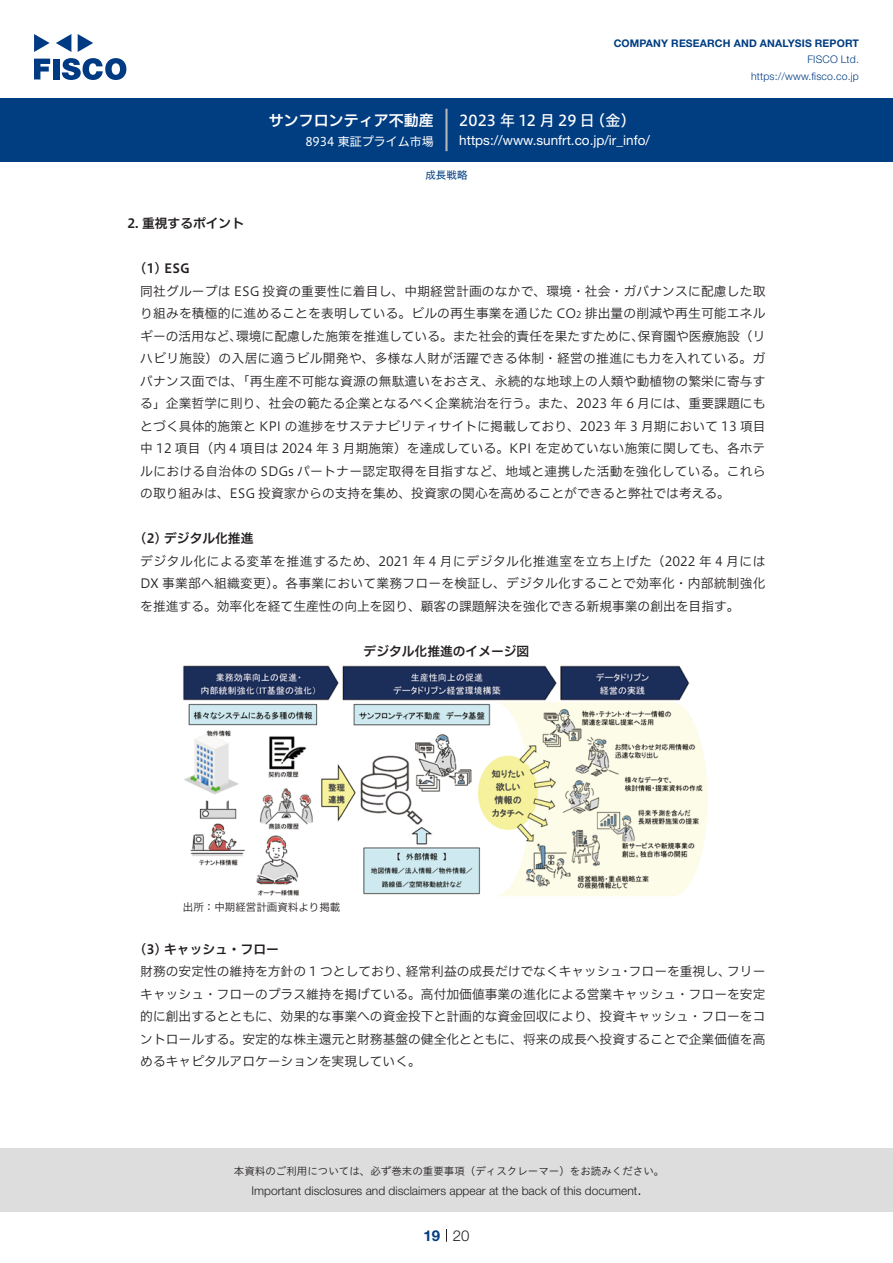
<style>
.page{position:relative;width:893px;height:1263px;background:#fff}
.page>*{position:absolute;margin:0;border:0;box-sizing:border-box;transform-origin:0 0}
.t1{font:15px "Hiragino UD Sans F Std N W5";letter-spacing:.01em;color:#fff}
.t2{font:15px "Hiragino UD Sans F Std N W6";color:#fff}
.t3{font:300 15px "Helvetica Neue LT Std";color:#231f20}
.t4{font:700 15px "Helvetica Neue LT Std";color:#003d81}
.t5{font:13.5px "Helvetica Neue LT Std";color:#fff}
.本文3mm{font:12.75px/22.5px "Hiragino UD Sans F Std N W3";color:#231f20}
.小タイトル3mm{font:12.75px "Hiragino UD Sans F Std N W6";color:#231f20}
.チャートタイトル{font:12.75px "Hiragino UD Sans F Std N W6";color:#231f20}
.小タイトル{font:12.75px "Hiragino UD Sans F Std N W6";color:#231f20}
.t6{font:300 12px "Helvetica Neue LT Std";color:#231f20}
.t7{font:12px "Hiragino UD Sans F Std N W4";color:#fff}
.t8{font:10.5px "Hiragino UD Sans Std W3";color:#231f20}
.t9{font:700 10.5px "Helvetica Neue LT Std";letter-spacing:.015em;color:#003d81}
.t10{font:300 10.5px/16.5px "Helvetica Neue LT Std";letter-spacing:.015em;color:#003d81;text-align:right}
.表組み基本スタイル{font:10.5px "Hiragino UD Sans F Std N W3";color:#231f20}
.ヘッダー{font:10.5px "Hiragino UD Sans F Std N W4";color:#003d81}
.本文3mm-2{font:8.85px "Hiragino UD Sans F Std N W3";color:#231f20}
</style>
<div class="page">
<div style="left:0;top:1148px;width:893px;height:64px;background:#ddd"></div>
<svg style="left:34px;top:59px;width:16px;height:20px"></svg>
<div style="left:53px;top:59px;width:6px;height:20px;background:#003a83"></div>
<svg style="left:62px;top:58px;width:64px;height:22px"></svg>
<svg style="left:34px;top:34px;width:16px;height:18px"></svg>
<svg style="left:78px;top:34px;width:15px;height:18px"></svg>
<svg style="left:56px;top:34px;width:15px;height:18px"></svg>
<div style="left:0;top:98px;width:893px;height:64px;background:#003d81"></div>
<hr style="left:445px;top:109px;width:3px;height:42px;background:#b5b5b6">
<svg style="left:446px;top:1229px;width:1px;height:13px"></svg>
<img style="left:183px;top:666px;width:525px;height:230px">
<p class="t2" style="left:269px;top:109px;width:167px">サンフロンティア不動産</p>
<p class="t7" style="left:305px;top:132px;width:130px">8934 東証プライム市場</p>
<p class="t9" style="left:614px;top:37px;width:247px">COMPANY RESEARCH AND ANALYSIS REPORT</p>
<p class="t10" style="left:751px;top:51px;width:109px">FISCO Ltd. https://www.fisco.co j p.</p>
<p class="t1" style="left:590px;top:109px;width:47px">（金(</p>
<p class="t1" style="left:459px;top:109px;width:137px">2023 年 12 月 29 日</p>
<p class="t5" style="left:459px;top:132px;width:192px">https://www.sunfrt.co j p. _i r/ info/</p>
<p class="ヘッダー" style="left:425px;top:167px;width:43px">成長戦略</p>
<p class="小タイトル" style="left:128px;top:214px;width:118px">2. 重視するポイント</p>
<p class="小タイトル3mm" style="left:140px;top:259px;width:51px">1( ) ESG</p>
<p class="本文3mm" style="left:140px;top:279px;width:627px;text-align:right">同社グループは ESG 投資の重要性に着目し、中期経営計画のなかで、環境・社会・ガバナンスに配慮した取排出量の削減や再生可能エネル</p>
<p class="本文3mm" style="left:140px;top:301px;width:437px">り組みを積極的に進めることを表明している。ビルの再生事業を通じた CO</p>
<p class="本文3mm-2" style="left:576px;top:308px;width:7px">2</p>
<p class="本文3mm" style="left:140px;top:324px;width:627px">ギーの活用など、<br>ハビリ施設）の入居に適うビル開発や、多様な人財が活躍できる体制・経営の推進にも力を入れている。ガバナンス面では、「再生産不可能な資源の無駄遣いをおさえ、永続的な地球上の人類や動植物の繁栄に寄与する」企業哲学に則り、社会の範たる企業となるべく企業統治を行う。また、2023 年 6 月には、重要課題にもとづく具体的施策と KPI の進捗をサステナビリティサイトに掲載しており、2023 年 3 月期において 13 項目中 12 項目（内 4 項目は 2024 年 3 月期施策）を達成している。KPI を定めていない施策に関しても、各ホテルにおける自治体の SDGs パートナー認定取得を目指すなど、地域と連携した活動を強化している。これらの取り組みは、ESG 投資家からの支持を集め、投資家の関心を高めることができると弊社では考える。</p>
<p class="小タイトル3mm" style="left:140px;top:529px;width:115px">2( ) デジタル化推進</p>
<p class="本文3mm" style="left:140px;top:549px;width:627px;text-align:justify">デジタル化による変革を推進するため、2021 年 4 月にデジタル化推進室を立ち上げた（2022 年 4 月にはDX 事業部へ組織変更）。各事業において業務フローを検証し、デジタル化することで効率化・内部統制強化を推進する。効率化を経て生産性の向上を図り、顧客の課題解決を強化できる新規事業の創出を目指す。</p>
<p class="チャートタイトル" style="left:364px;top:641px;width:167px">デジタル化推進のイメージ図</p>
<p class="本文3mm" style="left:236px;top:324px;width:409px">環境に配慮した施策を推進している。また社会的責任を果たすために、</p>
<p class="本文3mm" style="left:638px;top:324px;width:129px">保育園や医療施設（リ</p>
<p class="表組み基本スタイル" style="left:183px;top:899px;width:159px">出所：中期経営計画資料より掲載</p>
<p class="小タイトル3mm" style="left:140px;top:939px;width:140px">3( ) キャッシュ・フロー</p>
<p class="本文3mm" style="left:406px;top:960px;width:218px">経常利益の成長だけでなくキャッシュ</p>
<p class="本文3mm" style="left:629px;top:960px;width:103px">フローを重視し、</p>
<p class="本文3mm" style="left:140px;top:960px;width:627px">財務の安定性の維持を方針の 1 つとしており、<br>キャッシュ・フローのプラス維持を掲げている。高付加価値事業の進化による営業キャッシュ・フローを安定的に創出するとともに、効果的な事業への資金投下と計画的な資金回収により、投資キャッシュ・フローをコントロールする。安定的な株主還元と財務基盤の健全化とともに、将来の成長へ投資することで企業価値を高めるキャピタルアロケーションを実現していく。</p>
<p class="本文3mm" style="left:727px;top:960px;width:40px">フリー</p>
<p class="本文3mm" style="left:619px;top:960px;width:14px">・</p>
<p class="t8" style="left:234px;top:1163px;width:432px">本資料のご利用については、必ず巻末の重要事項（ディスクレーマー）をお読みください。</p>
<p class="t3" style="left:637px;top:1180px;width:6px">.</p>
<p class="t6" style="left:251px;top:1183px;width:387px">Important disclosures and disclaimers appear at the back of this document</p>
<p class="t4" style="left:423px;top:1226px;width:18px">19</p>
<p class="t3" style="left:453px;top:1226px;width:18px">20</p>
</div>
